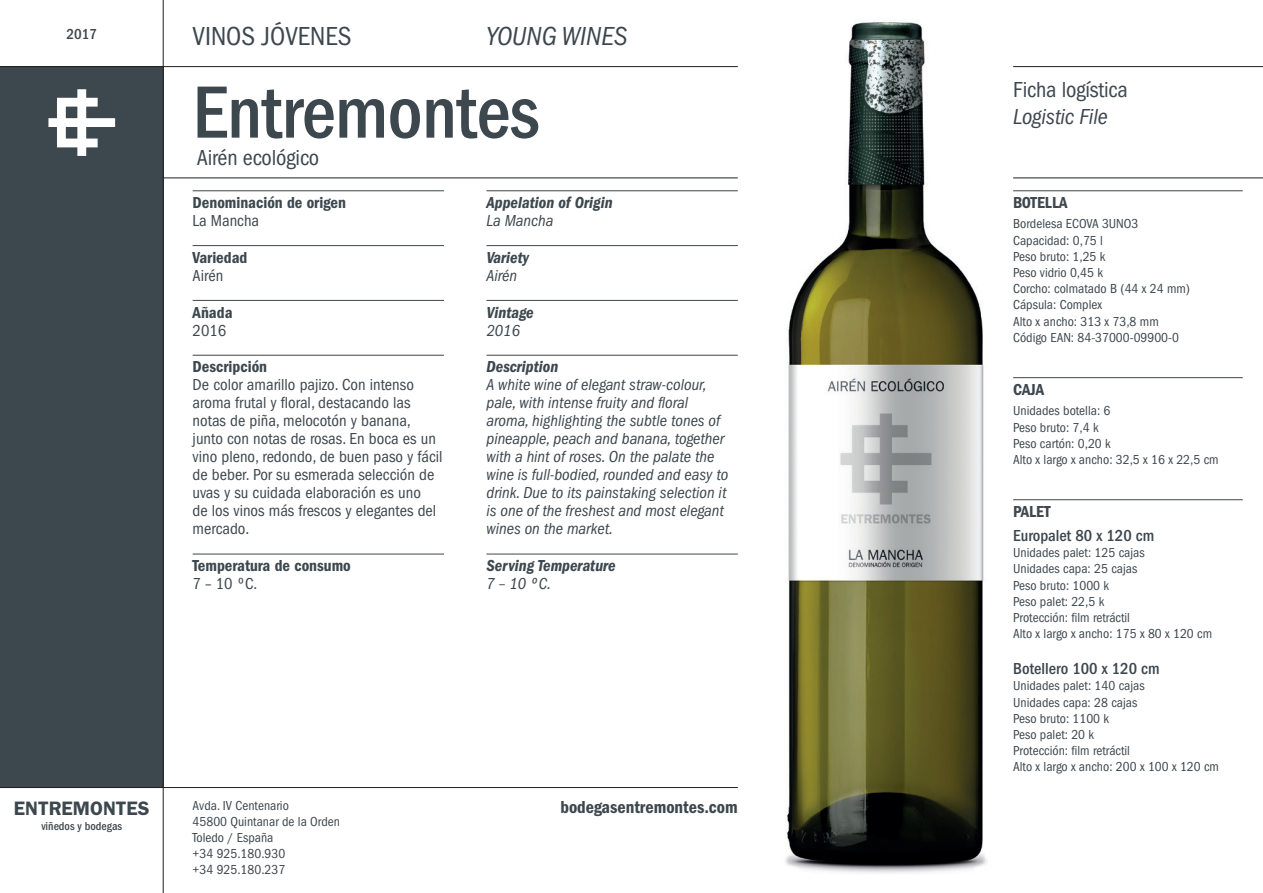
<style>
.page{position:relative;width:1263px;height:893px;background:#fff}
.page>*{position:absolute;margin:0;border:0;box-sizing:border-box;transform-origin:0 0}
.t1{font:500 condensed 76.5px "Franklin Gothic";letter-spacing:-.01em;color:#3d474e}
.t2{font:condensed 27px "Franklin Gothic";color:#3d474e}
.t3{font:italic condensed 27px "Franklin Gothic";color:#3d474e}
.t4{font:condensed 22.5px "Franklin Gothic";letter-spacing:-.01em;color:#3d474e}
.t5{font:italic condensed 22.5px "Franklin Gothic";letter-spacing:-.01em;color:#3d474e}
.t6{font:600 19.5px "Franklin Gothic";color:#3d474e}
.t7{font:600 condensed 18px "Franklin Gothic";color:#3d474e}
.t8{font:italic condensed 16.5px/18px "Franklin Gothic";color:#3d474e}
.t9{font:condensed 16.5px/18px "Franklin Gothic";color:#3d474e}
.t10{font:600 condensed 16.5px "Franklin Gothic";color:#3d474e}
.t11{font:italic 600 condensed 16.5px "Franklin Gothic";color:#3d474e}
.t12{font:500 condensed 16.5px "Franklin Gothic";color:#3d474e}
.t13{font:500 condensed 15px "Franklin Gothic";color:#3d474e}
.t14{font:condensed 13.5px/16.2px "Franklin Gothic";color:#3d474e}
.t15{font:500 condensed 11.85px "Franklin Gothic";color:#3d474e}
</style>
<div class="page">
<div style="left:0;top:66px;width:164px;height:722px;background:#3d474e"></div>
<svg style="left:48px;top:89px;width:67px;height:67px"></svg>
<hr style="left:163px;top:0;width:1px;height:893px;background:#231f20">
<hr style="left:0;top:66px;width:738px;height:1px;background:#231f20">
<hr style="left:163px;top:178px;width:575px;height:1px;background:#231f20">
<hr style="left:0;top:787px;width:738px;height:1px;background:#231f20">
<hr style="left:1013px;top:66px;width:250px;height:1px;background:#231f20">
<hr style="left:1013px;top:178px;width:250px;height:1px;background:#231f20">
<hr style="left:1013px;top:191px;width:230px;height:1px;background:#3d474e">
<hr style="left:1013px;top:377px;width:230px;height:1px;background:#3d474e">
<hr style="left:1013px;top:499px;width:230px;height:1px;background:#3d474e">
<hr style="left:193px;top:191px;width:251px;height:1px;background:#3d474e">
<hr style="left:193px;top:245px;width:251px;height:1px;background:#3d474e">
<hr style="left:193px;top:300px;width:251px;height:1px;background:#3d474e">
<hr style="left:193px;top:355px;width:251px;height:1px;background:#3d474e">
<hr style="left:193px;top:554px;width:251px;height:1px;background:#3d474e">
<hr style="left:486px;top:191px;width:252px;height:1px;background:#3d474e">
<hr style="left:486px;top:245px;width:252px;height:1px;background:#3d474e">
<hr style="left:486px;top:300px;width:252px;height:1px;background:#3d474e">
<hr style="left:486px;top:355px;width:252px;height:1px;background:#3d474e">
<hr style="left:486px;top:554px;width:252px;height:1px;background:#3d474e">
<img style="left:785px;top:22px;width:203px;height:851px">
<p class="t13" style="left:66px;top:26px;width:32px">2017</p>
<h2 class="t2" style="left:193px;top:21px;width:161px">VINOS JÓVENES</h2>
<h2 class="t3" style="left:486px;top:21px;width:143px">YOUNG WINES</h2>
<h1 class="t1" style="left:193px;top:69px;width:348px">Entremontes</h1>
<h3 class="t4" style="left:197px;top:145px;width:124px">Airén ecológico</h3>
<p class="t10" style="left:193px;top:193px;width:155px">Denominación de origen</p>
<p class="t9" style="left:193px;top:212px;width:68px">La Mancha</p>
<p class="t10" style="left:193px;top:248px;width:56px">Variedad</p>
<p class="t9" style="left:193px;top:266px;width:32px">Airén</p>
<p class="t10" style="left:193px;top:303px;width:41px">Añada</p>
<p class="t9" style="left:193px;top:321px;width:35px">2016</p>
<p class="t10" style="left:193px;top:358px;width:76px">Descripción</p>
<p class="t9" style="left:193px;top:376px;width:251px">De color amarillo pajizo. Con intenso aroma frutal y floral, destacando las notas de piña, melocotón y banana, junto con notas de rosas. En boca es un vino pleno, redondo, de buen paso y fácil de beber. Por su esmerada selección de uvas y su cuidada elaboración es uno<br>de los vinos más frescos y elegantes del mercado.</p>
<p class="t10" style="left:193px;top:556px;width:160px">Temperatura de consumo</p>
<p class="t9" style="left:193px;top:575px;width:66px">7 – 10 ºC.</p>
<p class="t11" style="left:486px;top:193px;width:128px">Appelation of Origin</p>
<p class="t8" style="left:486px;top:212px;width:68px">La Mancha</p>
<p class="t11" style="left:486px;top:248px;width:44px">Variety</p>
<p class="t8" style="left:486px;top:266px;width:32px">Airén</p>
<p class="t11" style="left:486px;top:303px;width:49px">Vintage</p>
<p class="t8" style="left:486px;top:321px;width:35px">2016</p>
<p class="t11" style="left:486px;top:358px;width:73px">Description</p>
<p class="t8" style="left:486px;top:376px;width:244px">A white wine of elegant straw-colour, pale, with intense fruity and floral aroma, highlighting the subtle tones of pineapple, peach and banana, together with a hint of roses. On the palate the wine is full-bodied, rounded and easy to drink. Due to its painstaking selection it is one of the freshest and most elegant wines on the market.</p>
<p class="t11" style="left:486px;top:556px;width:131px">Serving Temperature</p>
<p class="t8" style="left:486px;top:575px;width:66px">7 – 10 ºC.</p>
<h3 class="t6" style="left:14px;top:797px;width:137px">ENTREMONTES</h3>
<p class="t15" style="left:41px;top:819px;width:82px">viñedos y bodegas</p>
<p class="t14" style="left:193px;top:797px;width:149px">Avda. IV Centenario<br>45800 Quintanar de la Orden<br>Toledo / España<br>+34 925.180.930<br>+34 925.180.237</p>
<h3 class="t7" style="left:560px;top:797px;width:179px">bodegasentremontes.com</h3>
<h3 class="t4" style="left:1013px;top:77px;width:116px">Ficha logística</h3>
<h3 class="t5" style="left:1013px;top:104px;width:96px">Logistic File</h3>
<p class="t10" style="left:1013px;top:193px;width:56px">BOTELLA</p>
<p class="t14" style="left:1013px;top:216px;width:178px">Bordelesa ECOVA 3UNO3<br>Capacidad: 0,75 l<br>Peso bruto: 1,25 k<br>Peso vidrio 0,45 k<br>Corcho: colmatado B (44 x 24 mm)<br>Cápsula: Complex<br>Alto x ancho: 313 x 73,8 mm<br>Código EAN: 84-37000-09900-0</p>
<p class="t10" style="left:1013px;top:380px;width:33px">CAJA</p>
<p class="t14" style="left:1013px;top:403px;width:207px">Unidades botella: 6<br>Peso bruto: 7,4 k<br>Peso cartón: 0,20 k<br>Alto x largo x ancho: 32,5 x 16 x 22,5 cm</p>
<p class="t10" style="left:1013px;top:502px;width:39px">PALET</p>
<p class="t12" style="left:1013px;top:526px;width:143px">Europalet 80 x 120 cm</p>
<p class="t14" style="left:1013px;top:545px;width:200px">Unidades palet: 125 cajas<br>Unidades capa: 25 cajas<br>Peso bruto: 1000 k<br>Peso palet: 22,5 k<br>Protección: film retráctil<br>Alto x largo x ancho: 175 x 80 x 120 cm</p>
<p class="t12" style="left:1013px;top:659px;width:148px">Botellero 100 x 120 cm</p>
<p class="t14" style="left:1013px;top:678px;width:207px">Unidades palet: 140 cajas<br>Unidades capa: 28 cajas<br>Peso bruto: 1100 k<br>Peso palet: 20 k<br>Protección: film retráctil<br>Alto x largo x ancho: 200 x 100 x 120 cm</p>
</div>
